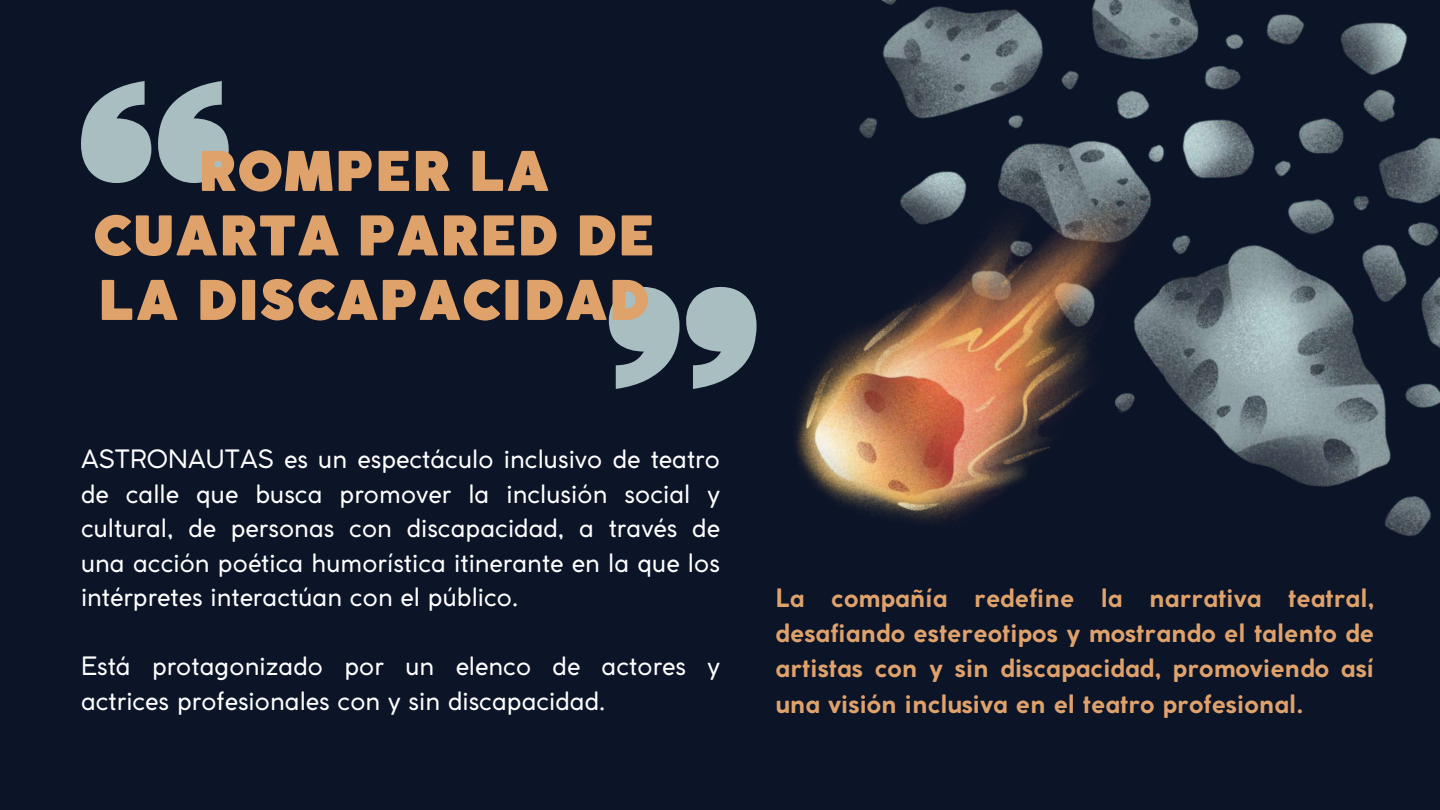
<style>
.page{position:relative;width:1440px;height:810px;background:#0c1428}
.page>*{position:absolute;margin:0;border:0;box-sizing:border-box;transform-origin:0 0}
.t1{font:900 54px/64.5px "Coco Gothic";color:#dfa26b;text-align:center}
.t2{font:25px/34.5px "Coco Gothic";color:#fff;text-align:justify}
.t3{font:700 25px/35.2px "Coco Gothic";color:#dfa26b;text-align:justify}
</style>
<div class="page">
<img style="left:881px;top:0;width:559px;height:536px">
<img style="left:795px;top:91px;width:394px;height:445px">
<svg style="left:81px;top:81px;width:148px;height:102px"></svg>
<svg style="left:609px;top:287px;width:148px;height:102px"></svg>
<h1 class="t1" style="left:93px;top:144px;width:563px">ROMPER LA<br>CUARTA PARED DE<br>LA DISCAPACIDAD</h1>
<p class="t2" style="left:81px;top:444px;width:640px">ASTRONAUTAS es un espectáculo inclusivo de teatro de calle que busca promover la inclusión social y cultural, de personas con discapacidad, a través de una acción poética humorística itinerante en la que los intérpretes interactúan con el público.</p>
<p class="t2" style="left:81px;top:651px;width:640px">Está protagonizado por un elenco de actores y actrices profesionales con y sin discapacidad.</p>
<p class="t3" style="left:776px;top:582px;width:600px">La compañía redefine la narrativa teatral, desafiando estereotipos y mostrando el talento de artistas con y sin discapacidad, promoviendo así una visión inclusiva en el teatro profesional.</p>
</div>
